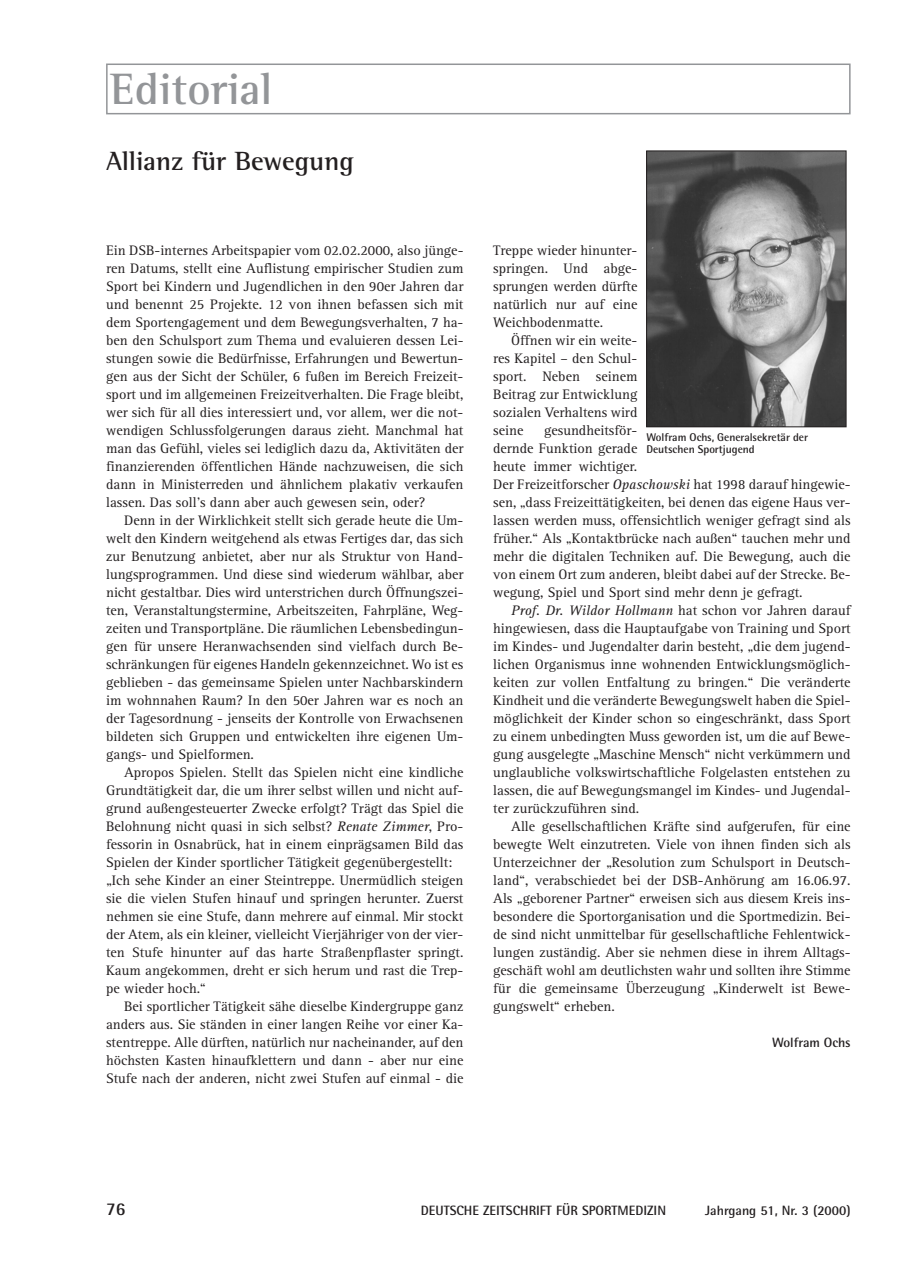
<style>
.page{position:relative;width:914px;height:1275px;background:#fff}
.page>*{position:absolute;margin:0;border:0;box-sizing:border-box;transform-origin:0 0}
.t1{font:700 45px "Rotis Semi Serif";color:#939598}
.t2{font:700 27px "Rotis Semi Serif";color:#231f20}
.t3{font:700 18px "Rotis Semi Sans";color:#231f20}
.t4{font:14.25px/18px "Rotis Serif";color:#231f20;text-align:justify}
.t5{font:700 13.5px "Rotis Semi Sans";color:#231f20}
.t6{font:700 11.25px/12px "Rotis Semi Sans";color:#231f20}
.s1{font-style:italic}
</style>
<div class="page">
<div style="left:106px;top:64px;width:744px;height:50px;border:2px solid #939598"></div>
<img style="left:648px;top:153px;width:196px;height:272px">
<div style="left:646px;top:151px;width:200px;height:276px;border:1px solid #231f20"></div>
<h1 class="t1" style="left:111px;top:73px;width:163px">Editorial</h1>
<h2 class="t2" style="left:106px;top:151px;width:249px">Allianz für Bewegung</h2>
<p class="t4" style="left:106px;top:243px;width:359px">Ein DSB-internes Arbeitspapier vom 02.02.2000, also jünge&shy;ren Datums, stellt eine Auflistung empirischer Studien zum Sport bei Kindern und Jugendlichen in den 90er Jahren dar und benennt 25 Projekte. 12 von ihnen befassen sich mit dem Sportengagement und dem Bewegungsverhalten, 7 ha&shy;ben den Schulsport zum Thema und evaluieren dessen Lei&shy;stungen sowie die Bedürfnisse, Erfahrungen und Bewertun&shy;gen aus der Sicht der Schüler, 6 fußen im Bereich Freizeit&shy;sport und im allgemeinen Freizeitverhalten. Die Frage bleibt, wer sich für all dies interessiert und, vor allem, wer die not&shy;wendigen Schlussfolgerungen daraus zieht. Manchmal hat man das Gefühl, vieles sei lediglich dazu da, Aktivitäten der finanzierenden öffentlichen Hände nachzuweisen, die sich dann in Ministerreden und ähnlichem plakativ verkaufen lassen. Das soll’s dann aber auch gewesen sein, oder?</p>
<p class="t4" style="left:106px;top:513px;width:359px;text-indent:18px">Denn in der Wirklichkeit stellt sich gerade heute die Um&shy;welt den Kindern weitgehend als etwas Fertiges dar, das sich zur Benutzung anbietet, aber nur als Struktur von Hand&shy;lungsprogrammen. Und diese sind wiederum wählbar, aber nicht gestaltbar. Dies wird unterstrichen durch Öffnungszei&shy;ten, Veranstaltungstermine, Arbeitszeiten, Fahrpläne, Weg&shy;zeiten und Transportpläne. Die räumlichen Lebensbedingun&shy;gen für unsere Heranwachsenden sind vielfach durch Be&shy;schränkungen für eigenes Handeln gekennzeichnet. Wo ist es geblieben - das gemeinsame Spielen unter Nachbarskindern im wohnnahen Raum? In den 50er Jahren war es noch an der Tagesordnung - jenseits der Kontrolle von Erwachsenen bildeten sich Gruppen und entwickelten ihre eigenen Um&shy;gangs- und Spielformen.</p>
<p class="t4" style="left:106px;top:765px;width:359px;text-align:left;text-indent:18px">Apropos Spielen. Stellt das Spielen nicht eine kindliche Grundtätigkeit dar, die um ihrer selbst willen und nicht auf&shy;grund außengesteuerter Zwecke erfolgt? Trägt das Spiel die Belohnung nicht quasi in sich selbst? <span class="s1">Renate Zimmer</span>, Pro&shy;fessorin in Osnabrück, hat in einem einprägsamen Bild das Spielen der Kinder sportlicher Tätigkeit gegenübergestellt: „Ich sehe Kinder an einer Steintreppe. Unermüdlich steigen sie die vielen Stufen hinauf und springen herunter. Zuerst nehmen sie eine Stufe, dann mehrere auf einmal. Mir stockt der Atem, als ein kleiner, vielleicht Vierjähriger von der vier&shy;ten Stufe hinunter auf das harte Straßenpflaster springt.<br>Kaum angekommen, dreht er sich herum und rast die Trep&shy;pe wieder hoch.“</p>
<p class="t4" style="left:106px;top:999px;width:359px;text-indent:18px">Bei sportlicher Tätigkeit sähe dieselbe Kindergruppe ganz anders aus. Sie ständen in einer langen Reihe vor einer Ka&shy;stentreppe. Alle dürften, natürlich nur nacheinander, auf den höchsten Kasten hinaufklettern und dann - aber nur eine Stufe nach der anderen, nicht zwei Stufen auf einmal - die</p>
<p class="t4" style="left:493px;top:243px;width:146px">Treppe wieder hinunter&shy;springen. Und abge&shy;sprungen werden dürfte natürlich nur auf eine Weichbodenmatte.</p>
<p class="t4" style="left:493px;top:333px;width:146px;text-indent:18px">Öffnen wir ein weite&shy;res Kapitel – den Schul&shy;sport. Neben seinem Beitrag zur Entwicklung sozialen Verhaltens wird seine</p>
<p class="t4" style="left:493px;top:423px;width:359px;text-align:left;text-indent:51px">gesundheitsför-<br>dernde Funktion gerade<br>heute immer wichtiger.<br>Der Freizeitforscher <span class="s1">Opaschowski</span> hat 1998 darauf hingewie&shy;sen, „dass Freizeittätigkeiten, bei denen das eigene Haus ver&shy;lassen werden muss, offensichtlich weniger gefragt sind als früher.“ Als „Kontaktbrücke nach außen“ tauchen mehr und mehr die digitalen Techniken auf. Die Bewegung, auch die von einem Ort zum anderen, bleibt dabei auf der Strecke. Be&shy;wegung, Spiel und Sport sind mehr denn je gefragt.</p>
<p class="t4" style="left:493px;top:603px;width:359px;text-indent:18px"><span class="s1">Prof. Dr. Wildor Hollmann</span> hat schon vor Jahren darauf hingewiesen, dass die Hauptaufgabe von Training und Sport im Kindes- und Jugendalter darin besteht, „die dem jugend&shy;lichen Organismus inne wohnenden Entwicklungsmöglich&shy;keiten zur vollen Entfaltung zu bringen.“ Die veränderte Kindheit und die veränderte Bewegungswelt haben die Spiel&shy;möglichkeit der Kinder schon so eingeschränkt, dass Sport zu einem unbedingten Muss geworden ist, um die auf Bewe&shy;gung ausgelegte „Maschine Mensch“ nicht verkümmern und unglaubliche volkswirtschaftliche Folgelasten entstehen zu lassen, die auf Bewegungsmangel im Kindes- und Jugendal&shy;ter zurückzuführen sind.</p>
<p class="t4" style="left:493px;top:819px;width:359px;text-indent:18px">Alle gesellschaftlichen Kräfte sind aufgerufen, für eine bewegte Welt einzutreten. Viele von ihnen finden sich als Unterzeichner der „Resolution zum Schulsport in Deutsch&shy;land“, verabschiedet bei der DSB-Anhörung am 16.06.97.<br>Als „geborener Partner“ erweisen sich aus diesem Kreis ins&shy;besondere die Sportorganisation und die Sportmedizin. Bei&shy;de sind nicht unmittelbar für gesellschaftliche Fehlentwick&shy;lungen zuständig. Aber sie nehmen diese in ihrem Alltags&shy;geschäft wohl am deutlichsten wahr und sollten ihre Stimme für die gemeinsame Überzeugung „Kinderwelt ist Bewe&shy;gungswelt“ erheben.</p>
<p class="t5" style="left:772px;top:1038px;width:80px">Wolfram Ochs</p>
<p class="t6" style="left:646px;top:433px;width:163px">Wolfram Ochs, Generalsekretär der<br>Deutschen Sportjugend</p>
<p class="t3" style="left:106px;top:1203px;width:21px">76</p>
<p class="t5" style="left:421px;top:1206px;width:247px">DEUTSCHE ZEITSCHRIFT FÜR SPORTMEDIZIN</p>
<p class="t5" style="left:705px;top:1206px;width:147px">Jahrgang 51, Nr. 3 (2000)</p>
</div>
